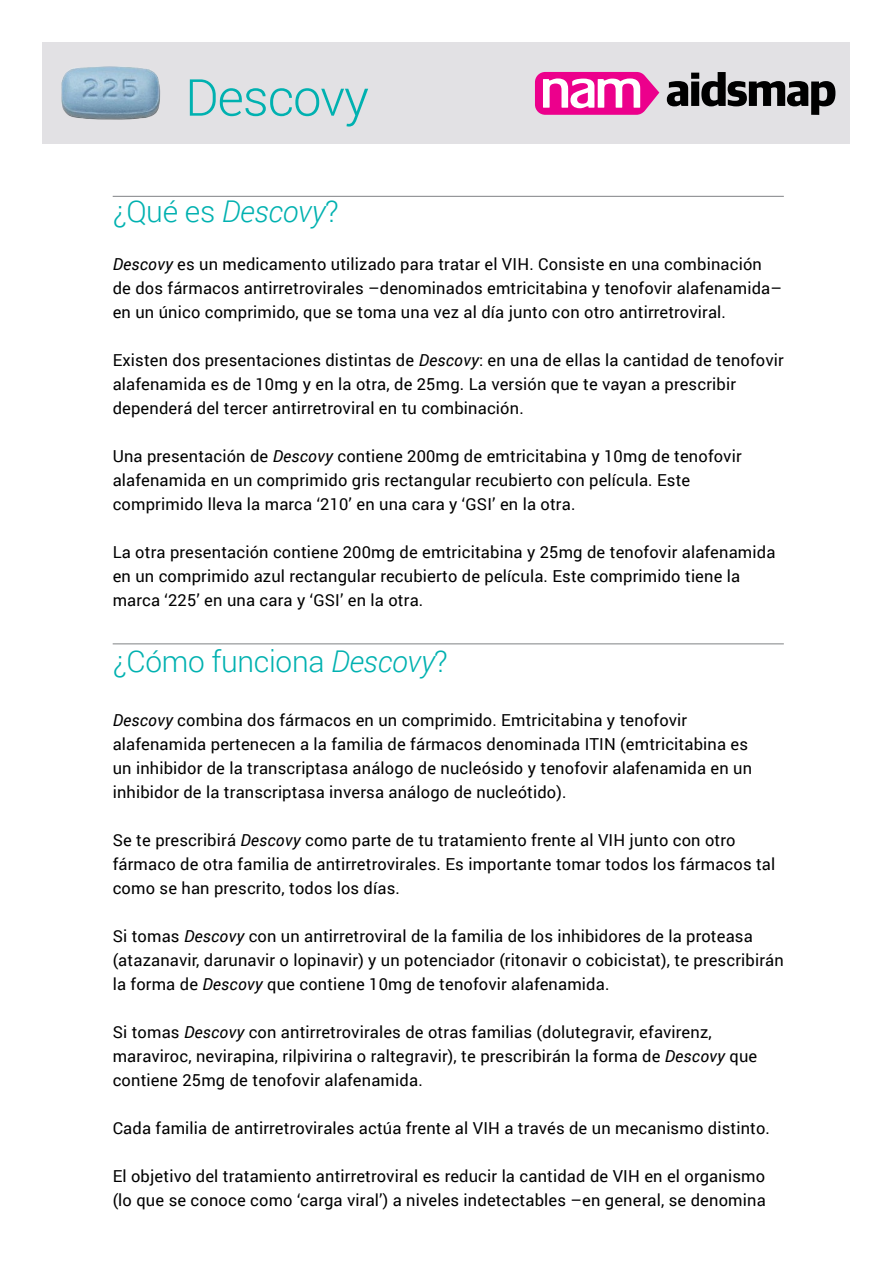
<style>
.page{position:relative;width:893px;height:1263px;background:#fff}
.page>*{position:absolute;margin:0;border:0;box-sizing:border-box;transform-origin:0 0}
.t1{font:300 51px "Roboto";letter-spacing:-.02em;color:#00b1b0}
.t2{font:300 30px "Roboto";letter-spacing:-.01em;color:#00b1b0}
.t3{font:16.5px/24px "Roboto";letter-spacing:.01em;color:#000}
.s1{font-style:italic}
</style>
<div class="page">
<div style="left:43px;top:43px;width:807px;height:101px;background:#e2e1e4"></div>
<hr style="left:113px;top:196px;width:671px;height:1px;background:#808285">
<hr style="left:113px;top:644px;width:671px;height:1px;background:#808285">
<svg style="left:667px;top:72px;width:168px;height:43px"></svg>
<svg style="left:535px;top:72px;width:124px;height:43px"></svg>
<img style="left:61px;top:66px;width:100px;height:54px">
<h1 class="t1" style="left:185px;top:62px;width:185px">Descovy</h1>
<h2 class="t2" style="left:113px;top:191px;width:227px">¿Qué es <span class="s1">Descovy</span>?</h2>
<p class="t3" style="left:113px;top:252px;width:671px"><span class="s1">Descovy</span> es un medicamento utilizado para tratar el VIH. Consiste en una combinación de dos fármacos antirretrovirales –denominados emtricitabina y tenofovir alafenamida– en un único comprimido, que se toma una vez al día junto con otro antirretroviral.</p>
<p class="t3" style="left:113px;top:348px;width:673px">Existen dos presentaciones distintas de <span class="s1">Descovy</span>: en una de ellas la cantidad de tenofovir alafenamida es de 10mg y en la otra, de 25mg. La versión que te vayan a prescribir dependerá del tercer antirretroviral en tu combinación.</p>
<p class="t3" style="left:113px;top:444px;width:631px">Una presentación de <span class="s1">Descovy</span> contiene 200mg de emtricitabina y 10mg de tenofovir alafenamida en un comprimido gris rectangular recubierto con película. Este comprimido lleva la marca ‘210’ en una cara y ‘GSI’ en la otra.</p>
<p class="t3" style="left:113px;top:540px;width:664px">La otra presentación contiene 200mg de emtricitabina y 25mg de tenofovir alafenamida en un comprimido azul rectangular recubierto de película. Este comprimido tiene la marca ‘225’ en una cara y ‘GSI’ en la otra.</p>
<h2 class="t2" style="left:113px;top:641px;width:337px">¿Cómo funciona <span class="s1">Descovy</span>?</h2>
<p class="t3" style="left:113px;top:708px;width:641px"><span class="s1">Descovy</span> combina dos fármacos en un comprimido. Emtricitabina y tenofovir alafenamida pertenecen a la familia de fármacos denominada ITIN (emtricitabina es un inhibidor de la transcriptasa análogo de nucleósido y tenofovir alafenamida en un inhibidor de la transcriptasa inversa análogo de nucleótido).</p>
<p class="t3" style="left:113px;top:828px;width:664px">Se te prescribirá <span class="s1">Descovy</span> como parte de tu tratamiento frente al VIH junto con otro fármaco de otra familia de antirretrovirales. Es importante tomar todos los fármacos tal como se han prescrito, todos los días.</p>
<p class="t3" style="left:113px;top:924px;width:673px">Si tomas <span class="s1">Descovy</span> con un antirretroviral de la familia de los inhibidores de la proteasa (atazanavir, darunavir o lopinavir) y un potenciador (ritonavir o cobicistat), te prescribirán la forma de <span class="s1">Descovy</span> que contiene 10mg de tenofovir alafenamida.</p>
<p class="t3" style="left:113px;top:1020px;width:646px">Si tomas <span class="s1">Descovy</span> con antirretrovirales de otras familias (dolutegravir, efavirenz, maraviroc, nevirapina, rilpivirina o raltegravir), te prescribirán la forma de <span class="s1">Descovy</span> que contiene 25mg de tenofovir alafenamida.</p>
<p class="t3" style="left:113px;top:1116px;width:659px">Cada familia de antirretrovirales actúa frente al VIH a través de un mecanismo distinto.</p>
<p class="t3" style="left:113px;top:1164px;width:655px">El objetivo del tratamiento antirretroviral es reducir la cantidad de VIH en el organismo (lo que se conoce como ‘carga viral’) a niveles indetectables –en general, se denomina</p>
</div>
